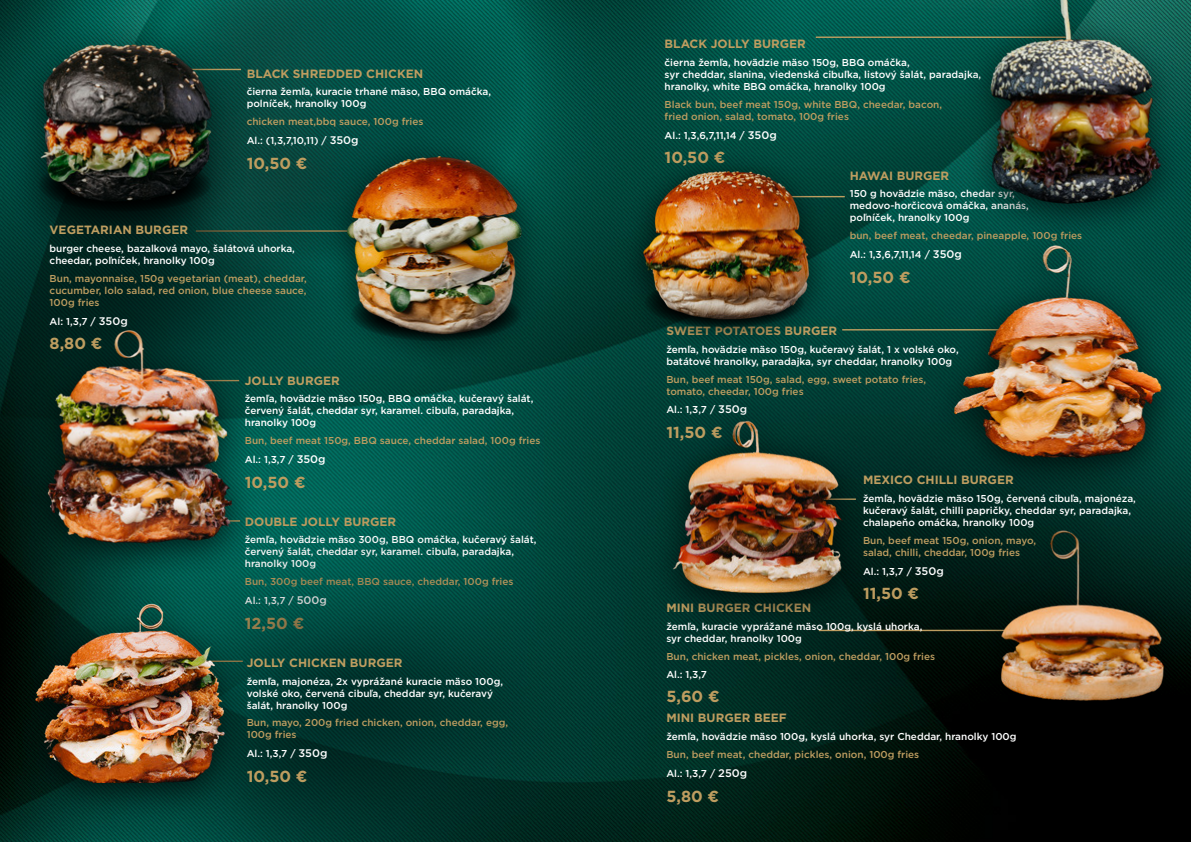
<style>
.page{position:relative;width:1191px;height:842px;background:#fff}
.page>*{position:absolute;margin:0;border:0;box-sizing:border-box;transform-origin:0 0}
.t1{font:700 16px "Gotham";color:#be9d60}
.t2{font:700 12px "Gotham";color:#be9d60}
.t3{font:500 10px/12px "Gotham";color:#fff}
.t4{font:500 10px/12px "Gotham";color:#be9d60}
.s1{color:#fff}
.s2{font-size:11px;color:#fff}
.s3{font-size:11px}
</style>
<div class="page">
<img style="left:0;top:0;width:1191px;height:842px">
<svg style="left:156px;top:0;width:368px;height:135px;background:#02574c"></svg>
<div style="left:64px;top:34px;width:210px;height:95px;background:#000;opacity:.7"></div>
<div style="left:783px;top:1px;width:317px;height:95px;background:#000;opacity:.7"></div>
<hr style="left:815px;top:37px;width:252px;height:1px;background:#be9d60">
<div style="left:648px;top:161px;width:228px;height:95px;background:#000;opacity:.7"></div>
<hr style="left:681px;top:196px;width:163px;height:1px;background:#be9d60">
<div style="left:809px;top:294px;width:227px;height:95px;background:#000;opacity:.7"></div>
<hr style="left:842px;top:329px;width:162px;height:1px;background:#be9d60">
<div style="left:663px;top:463px;width:225px;height:95px;background:#000;opacity:.7"></div>
<div style="left:786px;top:594px;width:327px;height:95px;background:#000;opacity:.7"></div>
<hr style="left:819px;top:630px;width:261px;height:1px;background:#be9d60">
<div style="left:2px;top:13px;width:250px;height:241px;background:#000;opacity:.75"></div>
<img style="left:18px;top:25px;width:213px;height:50px">
<div style="left:926px;top:224px;width:263px;height:271px;background:#000;opacity:.7"></div>
<img style="left:945px;top:242px;width:237px;height:220px">
<svg style="left:0;top:75px;width:459px;height:432px;background:#0d4137"></svg>
<svg style="left:98px;top:507px;width:561px;height:335px;background:#004137"></svg>
<svg style="left:1110px;top:0;width:81px;height:302px;background:#014c42"></svg>
<div style="left:6px;top:581px;width:246px;height:241px;background:#000;opacity:.7"></div>
<img style="left:17px;top:595px;width:230px;height:188px">
<div style="left:646px;top:399px;width:225px;height:232px;background:#000;opacity:.7"></div>
<img style="left:647px;top:394px;width:222px;height:206px">
<div style="left:961px;top:0;width:229px;height:242px;background:#000;opacity:.7"></div>
<img style="left:957px;top:0;width:225px;height:219px">
<div style="left:964px;top:505px;width:227px;height:240px;background:#000;opacity:.7"></div>
<img style="left:988px;top:494px;width:203px;height:215px">
<div style="left:319px;top:135px;width:231px;height:237px;background:#000;opacity:.7"></div>
<img style="left:321px;top:149px;width:221px;height:195px">
<div style="left:18px;top:309px;width:242px;height:272px;background:#000;opacity:.7"></div>
<img style="left:23px;top:323px;width:227px;height:235px">
<div style="left:618px;top:152px;width:216px;height:200px;background:#000;opacity:.7"></div>
<img style="left:629px;top:163px;width:197px;height:160px">
<p class="t2" style="left:247px;top:65px;width:178px">BLACK SHREDDED CHICKEN</p>
<p class="t3" style="left:247px;top:86px;width:246px">čierna žemľa, kuracie trhané mäso, BBQ omáčka, polníček, hranolky 100g</p>
<p class="t4" style="left:247px;top:112px;width:178px;line-height:18.9px">chicken meat,bbq sauce, 100g fries<br><span class="s1">Al.: (1,3,7,10,11) /</span> <span class="s2">350g</span></p>
<h1 class="t1" style="left:247px;top:152px;width:62px">10,50 €</h1>
<p class="t2" style="left:50px;top:222px;width:140px">VEGETARIAN BURGER</p>
<p class="t3" style="left:50px;top:242px;width:247px">burger cheese, bazalková mayo, šalátová uhorka, cheedar, poľníček, hranolky 100g</p>
<p class="t4" style="left:50px;top:272px;width:259px;text-align:justify">Bun, mayonnaise, 150g vegetarian (meat), cheddar, cucumber, lolo salad, red onion, blue cheese sauce, 100g fries</p>
<p class="t3" style="left:50px;top:315px;width:80px">Al: 1,3,7 / <span class="s3">350g</span></p>
<h1 class="t1" style="left:50px;top:333px;width:54px">8,80 €</h1>
<p class="t2" style="left:245px;top:373px;width:96px">JOLLY BURGER</p>
<p class="t3" style="left:245px;top:393px;width:290px">žemľa, hovädzie mäso 150g, BBQ omáčka, kučeravý šalát, červený šalát, cheddar syr, karamel. cibuľa, paradajka, hranolky 100g</p>
<p class="t4" style="left:245px;top:431px;width:297px;line-height:18.9px">Bun, beef meat 150g, BBQ sauce, cheddar salad, 100g fries<br><span class="s1">Al.: 1,3,7 /</span> <span class="s2">350g</span></p>
<h1 class="t1" style="left:245px;top:472px;width:62px">10,50 €</h1>
<p class="t2" style="left:245px;top:513px;width:153px">DOUBLE JOLLY BURGER</p>
<p class="t3" style="left:245px;top:534px;width:293px">žemľa, hovädzie mäso 300g, BBQ omáčka, kučeravý šalát, červený šalát, cheddar syr, karamel. cibuľa, paradajka, hranolky 100g</p>
<p class="t4" style="left:245px;top:572px;width:270px;line-height:18.9px">Bun, 300g beef meat, BBQ sauce, cheddar, 100g fries<br><span class="s1">Al.: 1,3,7 /</span> <span class="s2">500g</span></p>
<h1 class="t1" style="left:245px;top:612px;width:61px">12,50 €</h1>
<p class="t2" style="left:247px;top:655px;width:157px">JOLLY CHICKEN BURGER</p>
<p class="t3" style="left:247px;top:675px;width:258px">žemľa, majonéza, 2x vyprážané kuracie mäso 100g, volské oko, červená cibuľa, cheddar syr, kučeravý šalát, hranolky 100g</p>
<p class="t4" style="left:247px;top:717px;width:263px">Bun, mayo, 200g fried chicken, onion, cheddar, egg,<br>100g fries</p>
<p class="t3" style="left:247px;top:748px;width:82px">Al.: 1,3,7 / <span class="s3">350g</span></p>
<h1 class="t1" style="left:247px;top:766px;width:62px">10,50 €</h1>
<p class="t2" style="left:664px;top:36px;width:143px">BLACK JOLLY BURGER</p>
<p class="t3" style="left:664px;top:56px;width:318px">čierna žemľa, hovädzie mäso 150g, BBQ omáčka,<br>syr cheddar, slanina, viedenská cibuľka, listový šalát, paradajka, hranolky, white BBQ omáčka, hranolky 100g</p>
<p class="t4" style="left:664px;top:98px;width:279px">Black bun, beef meat 150g, white BBQ, cheedar, bacon, fried onion, salad, tomato, 100g fries</p>
<p class="t3" style="left:664px;top:129px;width:114px">Al.: 1,3,6,7,11,14 / <span class="s3">350g</span></p>
<h1 class="t1" style="left:664px;top:147px;width:62px">10,50 €</h1>
<p class="t2" style="left:849px;top:167px;width:101px">HAWAI BURGER</p>
<p class="t3" style="left:849px;top:188px;width:181px">150 g hovädzie mäso, chedar syr, medovo-horčicová omáčka, ananás, poľníček, hranolky 100g</p>
<p class="t4" style="left:849px;top:226px;width:234px;line-height:18.9px">bun, beef meat, cheedar, pineapple, 100g fries<br><span class="s1">Al.: 1,3,6,7,11,14 /</span> <span class="s2">350g</span></p>
<h1 class="t1" style="left:849px;top:266px;width:62px">10,50 €</h1>
<p class="t2" style="left:666px;top:323px;width:172px">SWEET POTATOES BURGER</p>
<p class="t3" style="left:666px;top:343px;width:294px">žemľa, hovädzie mäso 150g, kučeravý šalát, 1 x volské oko, batátové hranolky, paradajka, syr cheddar, hranolky 100g</p>
<p class="t4" style="left:666px;top:373px;width:261px">Bun, beef meat 150g, salad, egg, sweet potato fries, tomato, cheedar, 100g fries</p>
<p class="t3" style="left:666px;top:404px;width:82px">Al.: 1,3,7 / <span class="s3">350g</span></p>
<h1 class="t1" style="left:666px;top:422px;width:58px">11,50 €</h1>
<p class="t2" style="left:863px;top:472px;width:152px">MEXICO CHILLI BURGER</p>
<p class="t3" style="left:863px;top:492px;width:274px">žemľa, hovädzie mäso 150g, červená cibuľa, majonéza, kučeravý šalát, chilli papričky, cheddar syr, paradajka, chalapeňo omáčka, hranolky 100g</p>
<p class="t4" style="left:863px;top:534px;width:175px">Bun, beef meat 150g, onion, mayo, salad, chilli, cheddar, 100g fries</p>
<p class="t3" style="left:863px;top:565px;width:82px">Al.: 1,3,7 / <span class="s3">350g</span></p>
<h1 class="t1" style="left:863px;top:583px;width:58px">11,50 €</h1>
<p class="t2" style="left:666px;top:600px;width:146px">MINI BURGER CHICKEN</p>
<p class="t3" style="left:666px;top:620px;width:257px">žemľa, kuracie vyprážané mäso 100g, kyslá uhorka, syr cheddar, hranolky 100g</p>
<p class="t4" style="left:666px;top:650px;width:270px">Bun, chicken meat, pickles, onion, cheddar, 100g fries</p>
<p class="t3" style="left:666px;top:668px;width:42px">Al.: 1,3,7</p>
<h1 class="t1" style="left:666px;top:686px;width:55px">5,60 €</h1>
<p class="t2" style="left:666px;top:710px;width:122px">MINI BURGER BEEF</p>
<p class="t3" style="left:666px;top:730px;width:352px">žemľa, hovädzie mäso 100g, kyslá uhorka, syr Cheddar, hranolky 100g</p>
<p class="t4" style="left:666px;top:745px;width:254px;line-height:18.9px">Bun, beef meat, cheddar, pickles, onion, 100g fries<br><span class="s1">Al.: 1,3,7 /</span> <span class="s2">250g</span></p>
<h1 class="t1" style="left:666px;top:785px;width:54px">5,80 €</h1>
</div>
